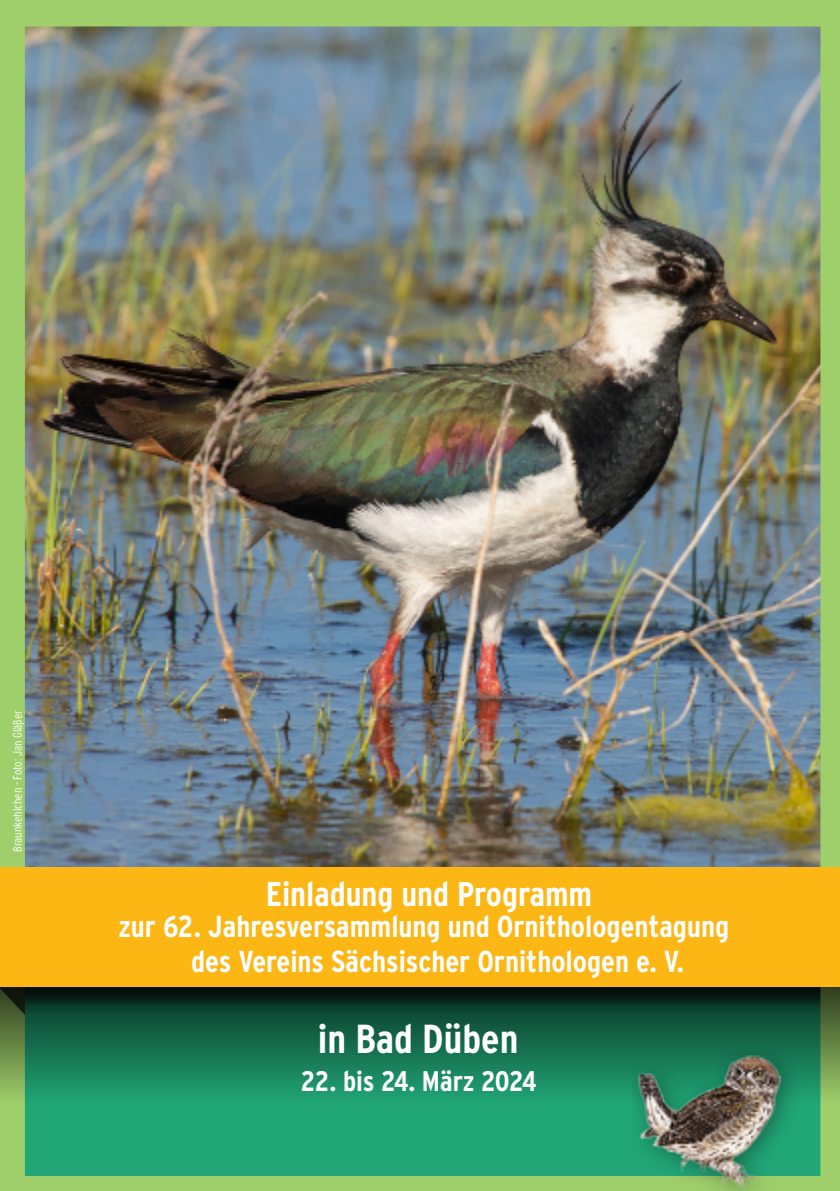
<style>
.page{position:relative;width:840px;height:1191px;background:#fff}
.page>*{position:absolute;margin:0;border:0;box-sizing:border-box;transform-origin:0 0}
.t1{font:700 condensed 40.4px "Interstate";color:#fff}
.t2{font:700 condensed 34.4px "Interstate";color:#fff}
.t3{font:700 condensed 30.4px/34.8px "Interstate";color:#fff}
.t4{font:700 condensed 28.2px "Interstate";letter-spacing:-.02em;color:#fff}
.t5{font:300 condensed 12.2px "Interstate";color:#fff}
</style>
<div class="page">
<img style="left:0;top:0;width:839px;height:1191px">
<img style="left:0;top:987px;width:839px;height:115px">
<svg style="left:0;top:987px;width:25px;height:28px"></svg>
<div style="left:0;top:867px;width:839px;height:120px;background:#fcb715"></div>
<img style="left:632px;top:1048px;width:170px;height:143px">
<img style="left:636px;top:1054px;width:144px;height:134px">
<p class="t5" style="left:13px;top:852px;width:143px;rotate:-90deg">Braunkehlchen - Foto: Jan Gläßer</p>
<p class="t2" style="left:265px;top:880px;width:328px">Einladung und Programm</p>
<p class="t3" style="left:191px;top:911px;width:539px;text-indent:-73px">zur 62. Jahresversammlung und Ornithologentagung des Vereins Sächsischer Ornithologen e. V.</p>
<h1 class="t1" style="left:317px;top:1023px;width:202px">in Bad Düben</h1>
<p class="t4" style="left:301px;top:1070px;width:237px">22. bis 24. März 2024</p>
</div>
